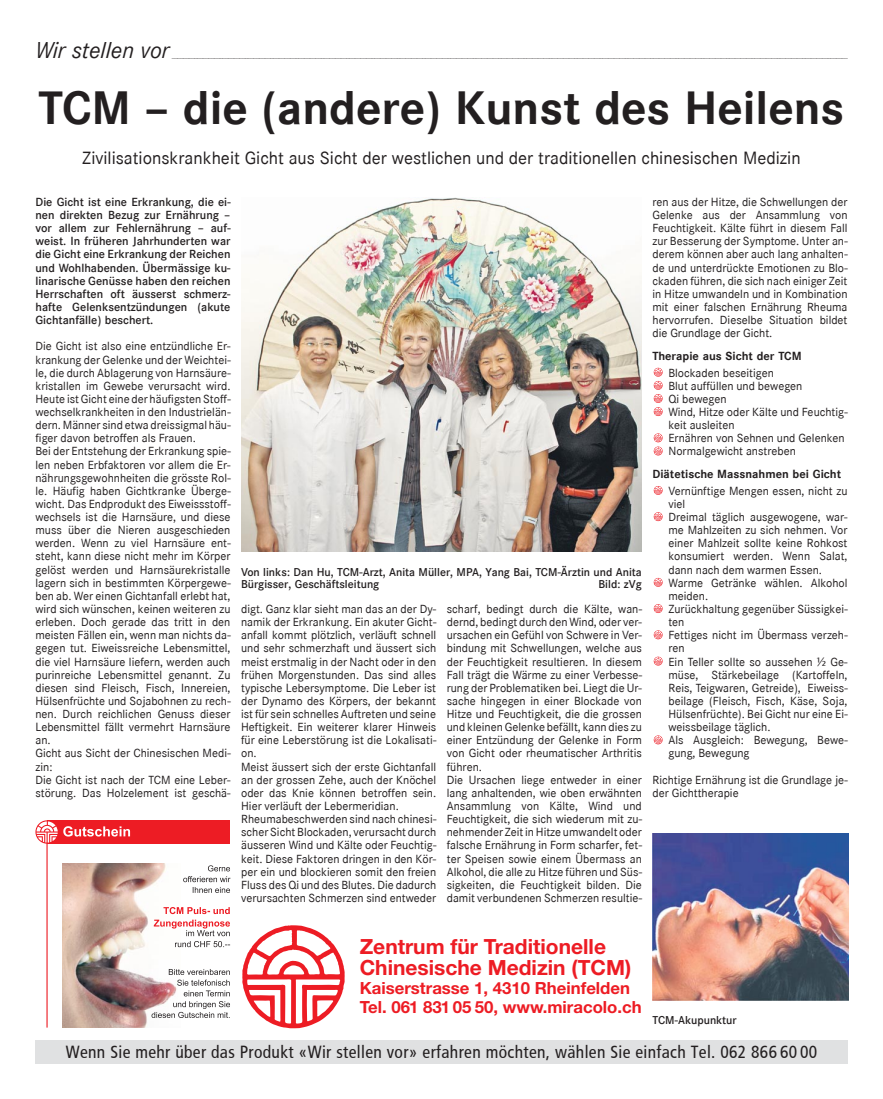
<style>
.page{position:relative;width:883px;height:1099px;background:#fff}
.page>*{position:absolute;margin:0;border:0;box-sizing:border-box;transform-origin:0 0}
.t1{font:700 46.25px "Corporate SBQ";color:#231f20}
.t2{font:italic 22.5px "Corporate SBQ";color:#231f20}
.t3{font:700 21px/21px "Helvetica Neue";color:#ed1c24}
.t4{font:17.5px "Corporate SBQ";color:#231f20}
.t5{font:condensed 17.5px "Frutiger LT Std";letter-spacing:.02em;color:#231f20}
.t6{font:700 16.75px/18.9px "Helvetica Neue";color:#ed1c24}
.t7{font:11.62px/13.1px "Corporate SBQ";color:#231f20}
.t8{font:500 11.62px/13.1px "Corporate SBQ";color:#231f20;text-align:justify}
.t9{font:700 11.62px "Corporate SBQ";color:#231f20}
.t10{font:500 11.25px/12.5px "Corporate SBQ";color:#231f20}
.t11{font:700 6.25px "Agfa Rotis Semi Serif";color:#231f20}
.s1{font-family:"Lucida Grande"}
</style>
<div class="page">
<svg style="left:653px;top:368px;width:9px;height:48px"></svg>
<svg style="left:653px;top:433px;width:9px;height:22px"></svg>
<svg style="left:653px;top:486px;width:9px;height:9px"></svg>
<svg style="left:653px;top:512px;width:9px;height:9px"></svg>
<svg style="left:653px;top:578px;width:9px;height:8px"></svg>
<svg style="left:653px;top:604px;width:9px;height:9px"></svg>
<svg style="left:653px;top:630px;width:9px;height:9px"></svg>
<svg style="left:653px;top:656px;width:9px;height:9px"></svg>
<svg style="left:653px;top:735px;width:9px;height:9px"></svg>
<div style="left:35px;top:1040px;width:812px;height:23px;background:#e0e1e2"></div>
<img style="left:241px;top:197px;width:400px;height:355px">
<img style="left:63px;top:863px;width:118px;height:164px">
<svg style="left:154px;top:865px;width:76px;height:82px"></svg>
<svg style="left:151px;top:968px;width:79px;height:49px"></svg>
<div style="left:47px;top:820px;width:183px;height:23px;background:#ed1c24"></div>
<svg style="left:35px;top:820px;width:95px;height:23px"></svg>
<hr style="left:46px;top:842px;width:2px;height:185px;background:#ed1c24">
<svg style="left:242px;top:925px;width:103px;height:103px"></svg>
<img style="left:652px;top:833px;width:195px;height:167px">
<h2 class="t2" style="left:35px;top:41px;width:135px">Wir stellen vor</h2>
<p class="t11" style="left:172px;top:52px;width:677px">________________________________________________________________________________________________________________________________________________________________________________________________________________________________________________</p>
<h1 class="t1" style="left:39px;top:90px;width:807px">TCM – die (andere) Kunst des Heilens</h1>
<h3 class="t4" style="left:82px;top:151px;width:719px">Zivilisationskrankheit Gicht aus Sicht der westlichen und der traditionellen chinesischen Medizin</h3>
<p class="t8" style="left:35px;top:196px;width:197px">Die Gicht ist eine Erkrankung, die ei&shy;nen direkten Bezug zur Ernährung – vor allem zur Fehlernährung – auf&shy;weist. In früheren Jahrhunderten war die Gicht eine Erkrankung der Reichen und Wohlhabenden. Übermässige ku&shy;linarische Genüsse haben den reichen Herrschaften oft äusserst schmerz&shy;hafte Gelenksentzündungen (akute Gichtanfälle) beschert.</p>
<p class="t7" style="left:35px;top:340px;width:197px">Die Gicht ist also eine entzündliche Er&shy;krankung der Gelenke und der Weichtei&shy;le, die durch Ablagerung von Harnsäure&shy;kristallen im Gewebe verursacht wird.<br>Heute ist Gicht eine der häufigsten Stoff&shy;wechselkrankheiten in den Industrielän&shy;dern. Männer sind etwa dreissigmal häu&shy;figer davon betroffen als Frauen.<br>Bei der Entstehung der Erkrankung spie&shy;len neben Erbfaktoren vor allem die Er&shy;nährungsgewohnheiten die grösste Rol&shy;le. Häufig haben Gichtkranke Überge&shy;wicht. Das Endprodukt des Eiweissstoff&shy;wechsels ist die Harnsäure, und diese muss über die Nieren ausgeschieden werden. Wenn zu viel Harnsäure ent&shy;steht, kann diese nicht mehr im Körper gelöst werden und Harnsäurekristalle lagern sich in bestimmten Körpergewe&shy;ben ab. Wer einen Gichtanfall erlebt hat, wird sich wünschen, keinen weiteren zu erleben. Doch gerade das tritt in den meisten Fällen ein, wenn man nichts da&shy;gegen tut. Eiweissreiche Lebensmittel, die viel Harnsäure liefern, werden auch purinreiche Lebensmittel genannt. Zu diesen sind Fleisch, Fisch, Innereien, Hülsenfrüchte und Sojabohnen zu rech&shy;nen. Durch reichlichen Genuss dieser Lebensmittel fällt vermehrt Harnsäure an.<br>Gicht aus Sicht der Chinesischen Medi&shy;zin:<br>Die Gicht ist nach der TCM eine Leber&shy;störung. Das Holzelement ist geschä-</p>
<p class="t10" style="left:241px;top:566px;width:402px">Von links: Dan Hu, TCM-Arzt, Anita Müller, MPA, Yang Bai, TCM-Ärztin und Anita<br>Bürgisser, Geschäftsleitung</p>
<p class="t10" style="left:598px;top:579px;width:45px">Bild: zVg</p>
<p class="t7" style="left:241px;top:603px;width:197px">digt. Ganz klar sieht man das an der Dy&shy;namik der Erkrankung. Ein akuter Gicht&shy;anfall kommt plötzlich, verläuft schnell und sehr schmerzhaft und äussert sich meist erstmalig in der Nacht oder in den frühen Morgenstunden. Das sind alles typische Lebersymptome. Die Leber ist der Dynamo des Körpers, der bekannt ist für sein schnelles Auftreten und seine Heftigkeit. Ein weiterer klarer Hinweis für eine Leberstörung ist die Lokalisati&shy;on.<br>Meist äussert sich der erste Gichtanfall an der grossen Zehe, auch der Knöchel oder das Knie können betroffen sein.<br>Hier verläuft der Lebermeridian.<br>Rheumabeschwerden sind nach chinesi&shy;scher Sicht Blockaden, verursacht durch äusseren Wind und Kälte oder Feuchtig&shy;keit. Diese Faktoren dringen in den Kör&shy;per ein und blockieren somit den freien Fluss des Qi und des Blutes. Die dadurch verursachten Schmerzen sind entweder</p>
<p class="t7" style="left:446px;top:603px;width:197px">scharf, bedingt durch die Kälte, wan&shy;dernd, bedingt durch den Wind, oder ver&shy;ursachen ein Gefühl von Schwere in Ver&shy;bindung mit Schwellungen, welche aus der Feuchtigkeit resultieren. In diesem Fall trägt die Wärme zu einer Verbesse&shy;rung der Problematiken bei. Liegt die Ur&shy;sache hingegen in einer Blockade von Hitze und Feuchtigkeit, die die grossen und kleinen Gelenke befällt, kann dies zu einer Entzündung der Gelenke in Form von Gicht oder rheumatischer Arthritis führen.<br>Die Ursachen liege entweder in einer lang anhaltenden, wie oben erwähnten Ansammlung von Kälte, Wind und Feuchtigkeit, die sich wiederum mit zu&shy;nehmender Zeit in Hitze umwandelt oder falsche Ernährung in Form scharfer, fet&shy;ter Speisen sowie einem Übermass an Alkohol, die alle zu Hitze führen und Süs&shy;sigkeiten, die Feuchtigkeit bilden. Die damit verbundenen Schmerzen resultie-</p>
<p class="t7" style="left:652px;top:196px;width:197px;text-align:justify">ren aus der Hitze, die Schwellungen der Gelenke aus der Ansammlung von Feuchtigkeit. Kälte führt in diesem Fall zur Besserung der Symptome. Unter an&shy;derem können aber auch lang anhalten&shy;de und unterdrückte Emotionen zu Blo&shy;ckaden führen, die sich nach einiger Zeit in Hitze umwandeln und in Kombination mit einer falschen Ernährung Rheuma hervorrufen. Dieselbe Situation bildet die Grundlage der Gicht.</p>
<p class="t9" style="left:652px;top:351px;width:150px">Therapie aus Sicht der TCM</p>
<p class="t7" style="left:668px;top:366px;width:181px">Blockaden beseitigen<br>Blut auffüllen und bewegen<br>Qi bewegen<br>Wind, Hitze oder Kälte und Feuchtig&shy;keit ausleiten<br>Ernähren von Sehnen und Gelenken<br>Normalgewicht anstreben</p>
<p class="t9" style="left:652px;top:469px;width:190px">Diätetische Massnahmen bei Gicht</p>
<p class="t7" style="left:668px;top:485px;width:181px">Vernünftige Mengen essen, nicht zu viel<br>Dreimal täglich ausgewogene, war&shy;me Mahlzeiten zu sich nehmen. Vor einer Mahlzeit sollte keine Rohkost konsumiert werden. Wenn Salat, dann nach dem warmen Essen.<br>Warme Getränke wählen. Alkohol meiden.<br>Zurückhaltung gegenüber Süssigkei&shy;ten<br>Fettiges nicht im Übermass verzeh&shy;ren<br>Ein Teller sollte so aussehen <span class="s1">½</span> Ge&shy;müse, Stärkebeilage (Kartoffeln,<br>Reis, Teigwaren, Getreide), Eiweiss&shy;beilage (Fleisch, Fisch, Käse, Soja,<br>Hülsenfrüchte). Bei Gicht nur eine Ei&shy;weissbeilage täglich.<br>Als Ausgleich: Bewegung, Bewe&shy;gung, Bewegung</p>
<p class="t7" style="left:652px;top:773px;width:197px">Richtige Ernährung ist die Grundlage je&shy;der Gichttherapie</p>
<h3 class="t3" style="left:359px;top:937px;width:273px">Zentrum für Traditionelle<br>Chinesische Medizin (TCM)</h3>
<h3 class="t6" style="left:359px;top:980px;width:283px">Kaiserstrasse 1, 4310 Rheinfelden<br>Tel. 061 831 05 50, www.miracolo.ch</h3>
<p class="t10" style="left:652px;top:1014px;width:86px">TCM-Akupunktur</p>
<h3 class="t5" style="left:66px;top:1044px;width:752px">Wenn Sie mehr über das Produkt «Wir stellen vor» erfahren möchten, wählen Sie einfach Tel. 062 866 60 00</h3>
</div>
